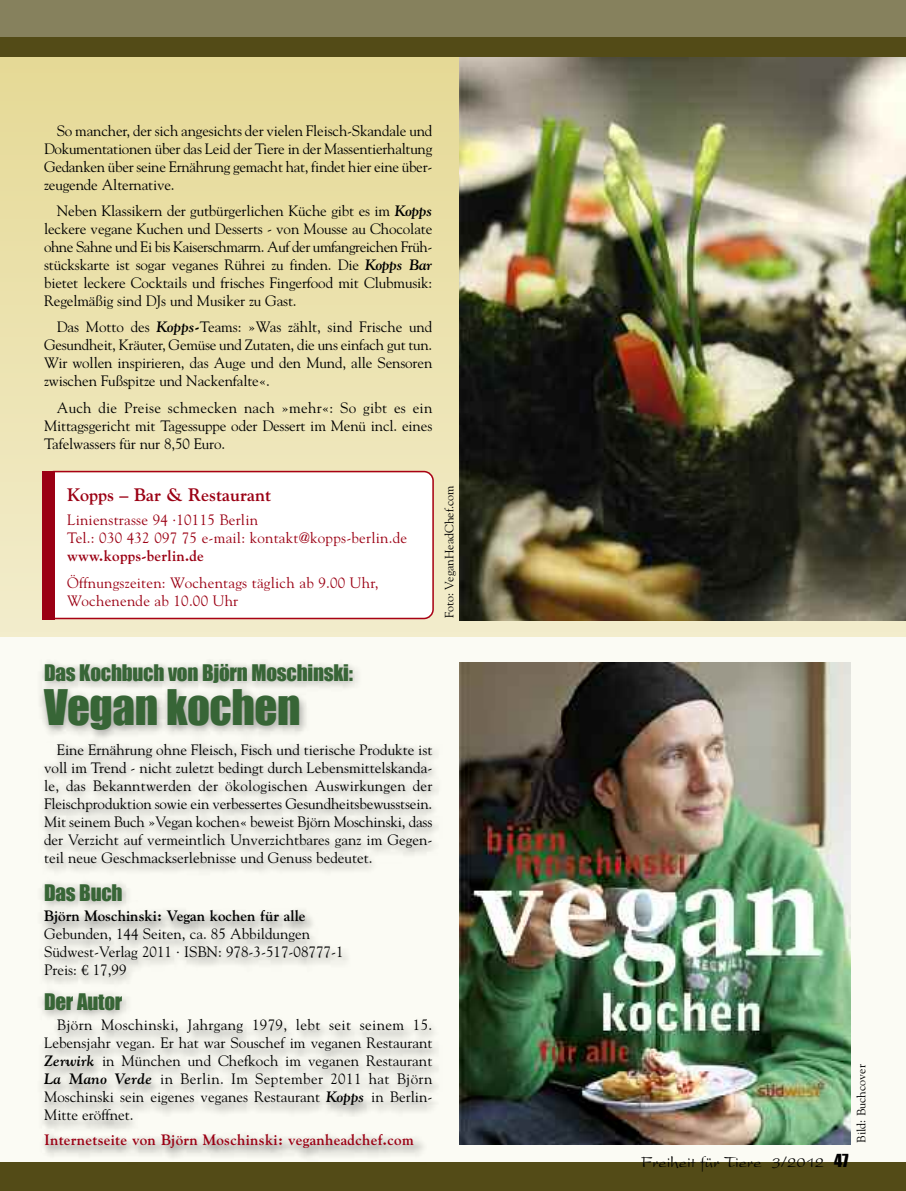
<style>
.page{position:relative;width:906px;height:1191px;background:#fff}
.page>*{position:absolute;margin:0;border:0;box-sizing:border-box;transform-origin:0 0}
.t1{font:45px "Impact";letter-spacing:-.01em;color:#376536}
.t2{font:21px "Impact";letter-spacing:-.01em;color:#376536}
.t3{font:700 18px "Goudy";color:#9b0014}
.t4{font:16.5px "President Plain";color:#000}
.t5{font:15px/18px "Goudy";letter-spacing:-.01em;color:#000;text-align:justify}
.t6{font:15px/18px "Goudy";letter-spacing:.015em;color:#9b0014}
.t7{font:700 15px "Goudy";letter-spacing:.015em;color:#9b0014}
.t8{font:700 15px "Goudy";color:#000}
.t9{font:12px "Goudy";color:#000}
.s1{font-weight:700;font-style:italic}
.s2{font-family:"Adobe Caslon Pro"}
.s3{font-family:"Impact"}
</style>
<div class="page">
<svg style="left:0;top:57px;width:906px;height:580px;background:#eae0aa"></svg>
<img style="left:459px;top:57px;width:447px;height:563px">
<div style="left:0;top:637px;width:906px;height:538px;background:#fbfbf4"></div>
<img style="left:478px;top:662px;width:372px;height:482px">
<div style="left:0;top:5px;width:906px;height:52px;background:#534b17"></div>
<div style="left:0;top:0;width:906px;height:37px;background:#86815d"></div>
<div style="left:0;top:1163px;width:906px;height:28px;background:#534b17"></div>
<img style="left:0;top:225px;width:57px;height:412px">
<svg style="left:54px;top:471px;width:380px;height:148px"></svg>
<div style="left:42px;top:471px;width:12px;height:148px;background:#9b0014"></div>
<img style="left:7px;top:662px;width:471px;height:501px">
<p class="t5" style="left:44px;top:121px;width:390px;text-indent:13px">So mancher, der sich angesichts der vielen Fleisch-Skandale und Dokumentationen über das Leid der Tiere in der Massentierhaltung Gedanken über seine Ernährung gemacht hat, findet hier eine über&shy;zeugende Alternative.</p>
<p class="t5" style="left:44px;top:202px;width:390px;text-indent:13px">Neben Klassikern der gutbürgerlichen Küche gibt es im <span class="s1">Kopps </span>leckere vegane Kuchen und Desserts - von Mousse au Chocolate ohne Sahne und Ei bis Kaiserschmarrn. Auf der umfangreichen Früh&shy;stückskarte ist sogar veganes Rührei zu finden. Die <span class="s1">Kopps Bar </span>bietet leckere Cocktails und frisches Fingerfood mit Clubmusik:<br>Regelmäßig sind DJs und Musiker zu Gast.</p>
<p class="t5" style="left:44px;top:318px;width:390px;text-indent:13px">Das Motto des <span class="s1">Kopps-</span>Teams: »Was zählt, sind Frische und Gesundheit, Kräuter, Gemüse und Zutaten, die uns einfach gut tun.<br>Wir wollen inspirieren, das Auge und den Mund, alle Sensoren zwischen Fußspitze und Nackenfalte«.</p>
<p class="t5" style="left:44px;top:398px;width:390px;text-indent:13px">Auch die Preise schmecken nach »mehr«: So gibt es ein Mittagsgericht mit Tagessuppe oder Dessert im Menü incl. eines Tafelwassers für nur 8,50 Euro.</p>
<p class="t3" style="left:67px;top:484px;width:205px">Kopps – Bar &amp; Restaurant</p>
<p class="t6" style="left:67px;top:511px;width:341px">Linienstrasse 94 ·10115 Berlin<br>Tel.: 030 432 097 75 e-mail: kontakt@kopps-berlin.de</p>
<p class="t7" style="left:67px;top:547px;width:138px">www.kopps-berlin.de</p>
<p class="t6" style="left:67px;top:573px;width:313px">Öffnungszeiten: Wochentags täglich ab 9.00 Uhr,<br>Wochenende ab 10.00 Uhr</p>
<p class="t9" style="left:442px;top:618px;width:134px;rotate:-90deg">Foto: VeganHeadChef.com</p>
<h2 class="t2" style="left:44px;top:660px;width:310px">Das Kochbuch von Björn Moschinski:</h2>
<h1 class="t1" style="left:44px;top:680px;width:258px">Vegan kochen</h1>
<p class="t5" style="left:44px;top:740px;width:390px;text-indent:13px">Eine Ernährung ohne Fleisch, Fisch und tierische Produkte ist voll im Trend - nicht zuletzt bedingt durch Lebensmittelskanda&shy;le, das Bekanntwerden der ökologischen Auswirkungen der Fleischproduktion sowie ein verbessertes Gesundheitsbewusstsein.<br>Mit seinem Buch »Vegan kochen« beweist Björn Moschinski, dass der Verzicht auf vermeintlich Unverzichtbares ganz im Gegen&shy;teil neue Geschmackserlebnisse und Genuss bedeutet.</p>
<h2 class="t2" style="left:44px;top:879px;width:80px">Das Buch</h2>
<p class="t8" style="left:44px;top:907px;width:263px">Björn Moschinski: Vegan kochen für alle</p>
<p class="t5" style="left:44px;top:925px;width:301px;text-align:left">Gebunden, 144 Seiten, ca. 85 Abbildungen<br>Südwest-Verlag 2011 · ISBN: 978-3-517-08777-1<br>Preis: <span class="s2">€</span> 17,99</p>
<h2 class="t2" style="left:44px;top:988px;width:80px">Der Autor</h2>
<p class="t5" style="left:44px;top:1016px;width:390px;text-indent:13px">Björn Moschinski, Jahrgang 1979, lebt seit seinem 15.<br>Lebensjahr vegan. Er hat war Souschef im veganen Restaurant <span class="s1">Zerwirk</span> in München und Chefkoch im veganen Restaurant <span class="s1">La Mano Verde</span> in Berlin. Im September 2011 hat Björn Moschinski sein eigenes veganes Restaurant <span class="s1">Kopps</span> in Berlin-Mitte eröffnet.</p>
<p class="t7" style="left:44px;top:1131px;width:371px">Internetseite von Björn Moschinski: veganheadchef.com</p>
<p class="t4" style="left:641px;top:1155px;width:209px">Freiheit für Tiere 3/2012 <span class="s3">47</span></p>
<p class="t9" style="left:854px;top:1142px;width:80px;rotate:-90deg">Bild: Buchcover</p>
</div>
